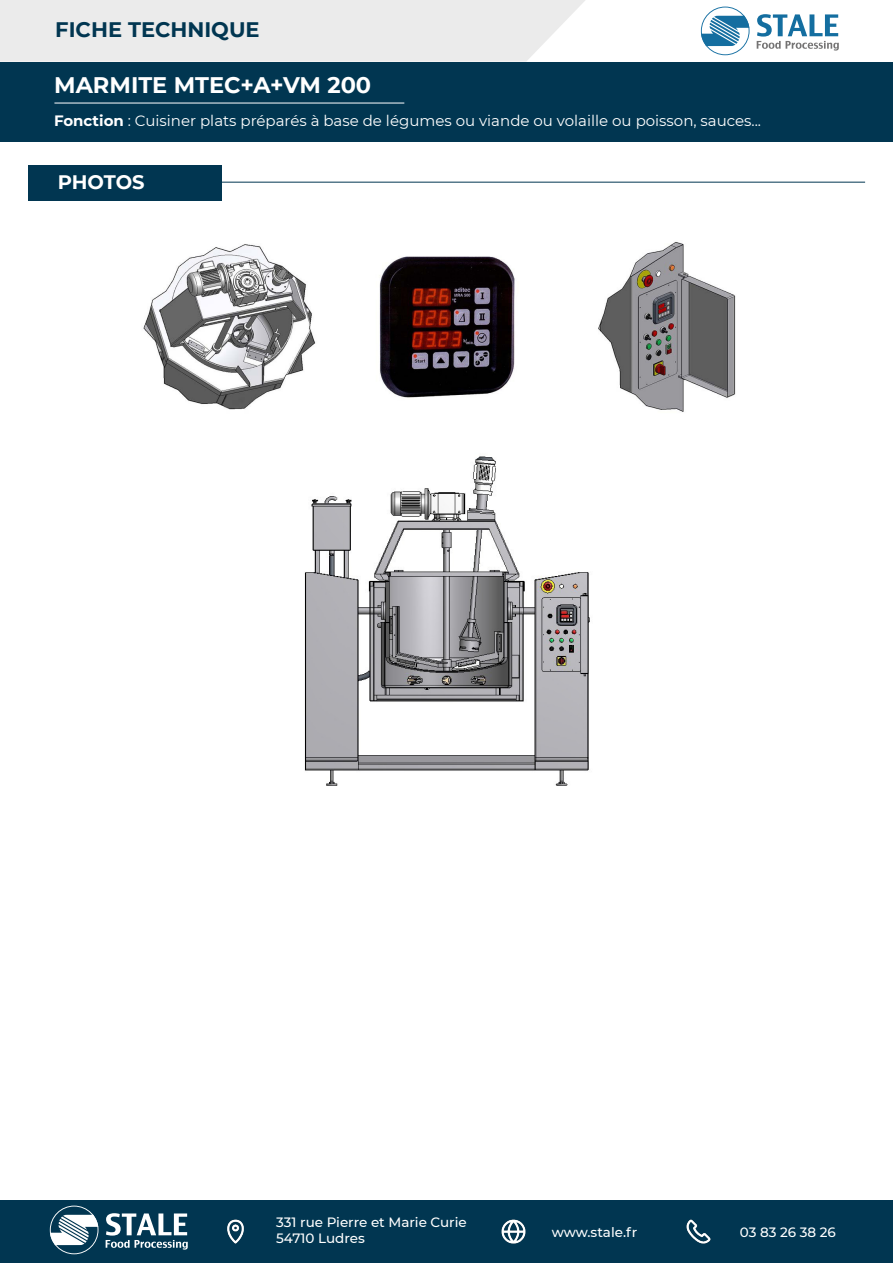
<style>
.page{position:relative;width:893px;height:1263px;background:#fff}
.page>*{position:absolute;margin:0;border:0;box-sizing:border-box;transform-origin:0 0}
.t1{font:700 22.5px "Montserrat";color:#fff}
.t2{font:700 21px "Montserrat";color:#013651}
.t3{font:700 19.5px "Montserrat";letter-spacing:-.01em;color:#fff}
.t4{font:15px "Montserrat";color:#fff}
.t5{font:500 13.5px/16.2px "Montserrat";color:#fff}
.s1{font-weight:700}
</style>
<div class="page">
<div style="left:0;top:1200px;width:893px;height:63px;background:#013651"></div>
<svg style="left:106px;top:1213px;width:82px;height:36px"></svg>
<svg style="left:50px;top:1205px;width:48px;height:49px"></svg>
<img style="left:501px;top:1219px;width:25px;height:25px">
<img style="left:686px;top:1219px;width:25px;height:25px">
<img style="left:227px;top:1219px;width:17px;height:25px">
<div style="left:0;top:0;width:585px;height:62px;background:#ebebeb"></div>
<svg style="left:757px;top:14px;width:82px;height:37px"></svg>
<svg style="left:701px;top:7px;width:48px;height:48px"></svg>
<div style="left:0;top:62px;width:893px;height:80px;background:#013651"></div>
<hr style="left:54px;top:103px;width:350px;height:1px;background:#fff">
<div style="left:28px;top:165px;width:194px;height:36px;background:#013651"></div>
<hr style="left:222px;top:182px;width:643px;height:1px;background:#013651">
<img style="left:143px;top:244px;width:173px;height:166px">
<img style="left:379px;top:256px;width:136px;height:142px">
<img style="left:598px;top:242px;width:138px;height:170px">
<img style="left:304px;top:456px;width:286px;height:330px">
<h2 class="t2" style="left:55px;top:14px;width:206px">FICHE TECHNIQUE</h2>
<h1 class="t1" style="left:54px;top:69px;width:318px">MARMITE MTEC+A+VM 200</h1>
<p class="t4" style="left:54px;top:111px;width:709px"><span class="s1">Fonction</span> : Cuisiner plats préparés à base de légumes ou viande ou volaille ou poisson, sauces...</p>
<h3 class="t3" style="left:58px;top:168px;width:88px">PHOTOS</h3>
<p class="t5" style="left:276px;top:1213px;width:192px">331 rue Pierre et Marie Curie<br>54710 Ludres</p>
<p class="t5" style="left:552px;top:1223px;width:87px">www.stale.fr</p>
<p class="t5" style="left:740px;top:1223px;width:98px">03 83 26 38 26</p>
</div>
